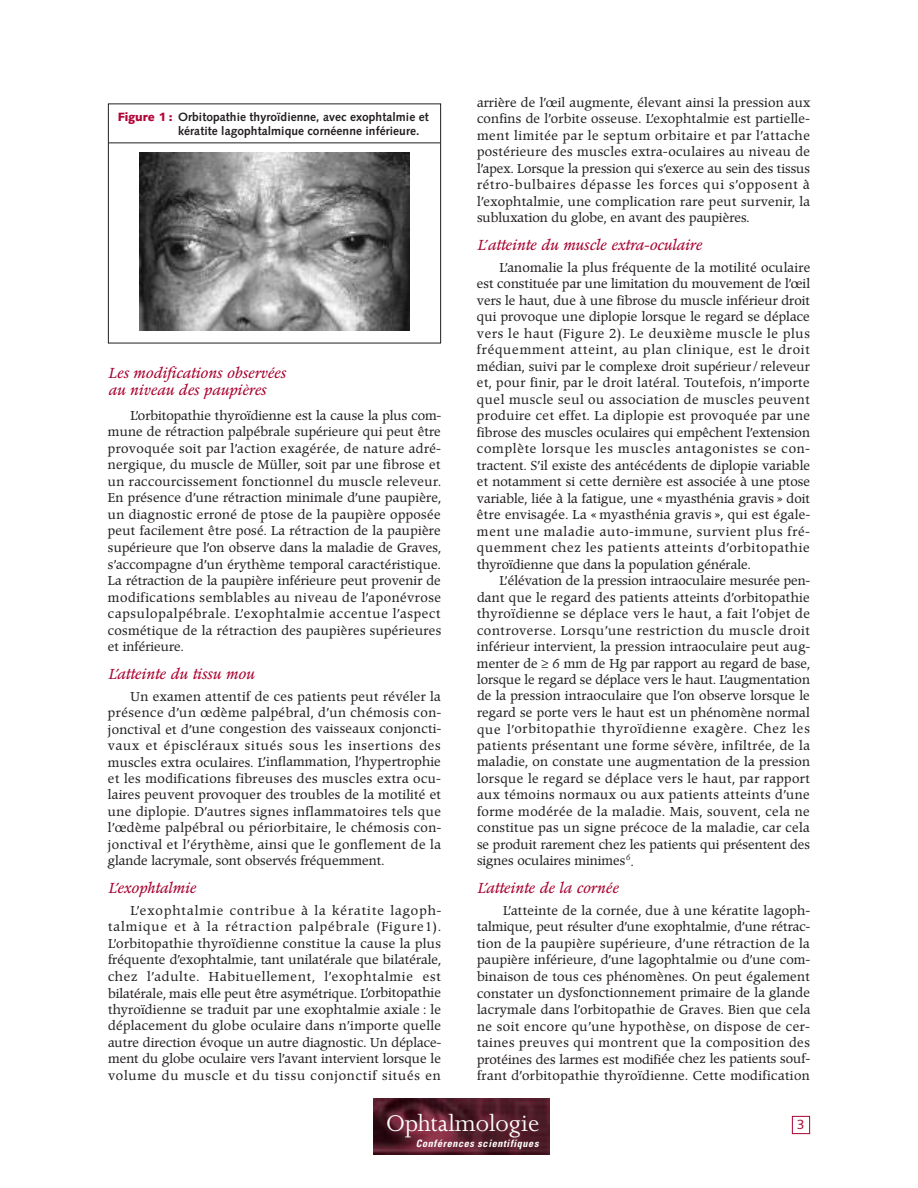
<style>
.page{position:relative;width:918px;height:1188px;background:#fff}
.page>*{position:absolute;margin:0;border:0;box-sizing:border-box;transform-origin:0 0}
.t1{font:26.1px "Joanna";color:#fff}
.t2{font:italic 14.25px/16.5px "Poppl Pontifex BE";letter-spacing:.005em;color:#a90332}
.t3{font:13.5px "Syntax";color:#a90332}
.t4{font:12.75px/16.5px "Poppl Pontifex BE";color:#231f20;text-align:justify}
.t5{font:700 12px/14.2px "Syntax";letter-spacing:.005em;color:#231f20}
.t6{font:italic 700 condensed 10.2px "Univers";letter-spacing:.06em;color:#fff}
.s1{font-weight:900;color:#b30437}
</style>
<div class="page">
<img style="left:374px;top:1098px;width:176px;height:56px">
<div style="left:792px;top:1116px;width:18px;height:18px;border:1px solid #a90332"></div>
<hr style="left:109px;top:143px;width:331px;height:1px;background:#231f20">
<div style="left:108px;top:104px;width:333px;height:239px;border:1px solid #231f20"></div>
<img style="left:140px;top:152px;width:269px;height:179px">
<p class="t4" style="left:477px;top:95px;width:335px">arrière de l’œil augmente, élevant ainsi la pression aux confins de l’orbite osseuse. L’exophtalmie est partielle&shy;ment limitée par le septum orbitaire et par l’attache postérieure des muscles extra-oculaires au niveau de l’apex. Lorsque la pression qui s’exerce au sein des tissus rétro-bulbaires dépasse les forces qui s’opposent à l’exophtalmie, une complication rare peut survenir, la subluxation du globe, en avant des paupières.</p>
<p class="t2" style="left:477px;top:238px;width:226px">L’atteinte du muscle extra-oculaire</p>
<p class="t4" style="left:477px;top:260px;width:335px;text-indent:23px">L’anomalie la plus fréquente de la motilité oculaire est constituée par une limitation du mouvement de l’œil vers le haut, due à une fibrose du muscle inférieur droit qui provoque une diplopie lorsque le regard se déplace vers le haut (Figure 2). Le deuxième muscle le plus fréquemment atteint, au plan clinique, est le droit médian, suivi par le complexe droit supérieur / releveur et, pour finir, par le droit latéral. Toutefois, n’importe quel muscle seul ou association de muscles peuvent produire cet effet. La diplopie est provoquée par une fibrose des muscles oculaires qui empêchent l’extension complète lorsque les muscles antagonistes se con&shy;tractent. S’il existe des antécédents de diplopie variable et notamment si cette dernière est associée à une ptose variable, liée à la fatigue, une « myasthénia gravis » doit être envisagée. La « myasthénia gravis », qui est égale&shy;ment une maladie auto-immune, survient plus fré&shy;quemment chez les patients atteints d’orbitopathie thyroïdienne que dans la population générale.</p>
<p class="t4" style="left:477px;top:574px;width:335px;text-indent:23px">L’élévation de la pression intraoculaire mesurée pen&shy;dant que le regard des patients atteints d’orbitopathie thyroïdienne se déplace vers le haut, a fait l’objet de controverse. Lorsqu’une restriction du muscle droit inférieur intervient, la pression intraoculaire peut aug&shy;menter de ≥ 6 mm de Hg par rapport au regard de base, lorsque le regard se déplace vers le haut. L’augmentation de la pression intraoculaire que l’on observe lorsque le regard se porte vers le haut est un phénomène normal que l’orbitopathie thyroïdienne exagère. Chez les patients présentant une forme sévère, infiltrée, de la maladie, on constate une augmentation de la pression lorsque le regard se déplace vers le haut, par rapport aux témoins normaux ou aux patients atteints d’une forme modérée de la maladie. Mais, souvent, cela ne constitue pas un signe précoce de la maladie, car cela se produit rarement chez les patients qui présentent des signes oculaires minimes<sup>6</sup>.</p>
<p class="t2" style="left:477px;top:881px;width:143px">L’atteinte de la cornée</p>
<p class="t4" style="left:477px;top:904px;width:335px;text-indent:26px">L’atteinte de la cornée, due à une kératite lagoph&shy;talmique, peut résulter d’une exophtalmie, d’une rétrac&shy;tion de la paupière supérieure, d’une rétraction de la paupière inférieure, d’une lagophtalmie ou d’une com&shy;binaison de tous ces phénomènes. On peut également constater un dysfonctionnement primaire de la glande lacrymale dans l’orbitopathie de Graves. Bien que cela ne soit encore qu’une hypothèse, on dispose de cer&shy;taines preuves qui montrent que la composition des protéines des larmes est modifiée chez les patients souf&shy;frant d’orbitopathie thyroïdienne. Cette modification</p>
<p class="t5" style="left:178px;top:111px;width:252px;text-indent:-60px"><span class="s1">Figure 1 :</span> Orbitopathie thyroïdienne, avec exophtalmie et kératite lagophtalmique cornéenne inférieure.</p>
<p class="t2" style="left:108px;top:366px;width:179px">Les modifications observées au niveau des paupières</p>
<p class="t4" style="left:108px;top:409px;width:335px;text-indent:23px">L’orbitopathie thyroïdienne est la cause la plus com&shy;mune de rétraction palpébrale supérieure qui peut être provoquée soit par l’action exagérée, de nature adré&shy;nergique, du muscle de Müller, soit par une fibrose et un raccourcissement fonctionnel du muscle releveur.<br>En présence d’une rétraction minimale d’une paupière, un diagnostic erroné de ptose de la paupière opposée peut facilement être posé. La rétraction de la paupière supérieure que l’on observe dans la maladie de Graves, s’accompagne d’un érythème temporal caractéristique.<br>La rétraction de la paupière inférieure peut provenir de modifications semblables au niveau de l’aponévrose capsulopalpébrale. L’exophtalmie accentue l’aspect cosmétique de la rétraction des paupières supérieures et inférieure.</p>
<p class="t2" style="left:108px;top:667px;width:148px">L’atteinte du tissu mou</p>
<p class="t4" style="left:108px;top:689px;width:335px;text-indent:23px">Un examen attentif de ces patients peut révéler la présence d’un œdème palpébral, d’un chémosis con&shy;jonctival et d’une congestion des vaisseaux conjoncti&shy;vaux et épiscléraux situés sous les insertions des muscles extra oculaires. L’inflammation, l’hypertrophie et les modifications fibreuses des muscles extra ocu&shy;laires peuvent provoquer des troubles de la motilité et une diplopie. D’autres signes inflammatoires tels que l’œdème palpébral ou périorbitaire, le chémosis con&shy;jonctival et l’érythème, ainsi que le gonflement de la glande lacrymale, sont observés fréquemment.</p>
<p class="t2" style="left:108px;top:881px;width:89px">L’exophtalmie</p>
<p class="t4" style="left:108px;top:904px;width:335px;text-indent:22px">L’exophtalmie contribue à la kératite lagoph&shy;talmique et à la rétraction palpébrale (Figure1).<br>L’orbitopathie thyroïdienne constitue la cause la plus fréquente d’exophtalmie, tant unilatérale que bilatérale, chez l’adulte. Habituellement, l’exophtalmie est bilatérale, mais elle peut être asymétrique. L’orbitopathie thyroïdienne se traduit par une exophtalmie axiale : le déplacement du globe oculaire dans n’importe quelle autre direction évoque un autre diagnostic. Un déplace&shy;ment du globe oculaire vers l’avant intervient lorsque le volume du muscle et du tissu conjonctif situés en</p>
<h1 class="t1" style="left:387px;top:1113px;width:154px">Ophtalmologie</h1>
<p class="t6" style="left:416px;top:1139px;width:124px">Conférences scientifiques</p>
<p class="t3" style="left:797px;top:1119px;width:9px">3</p>
</div>
